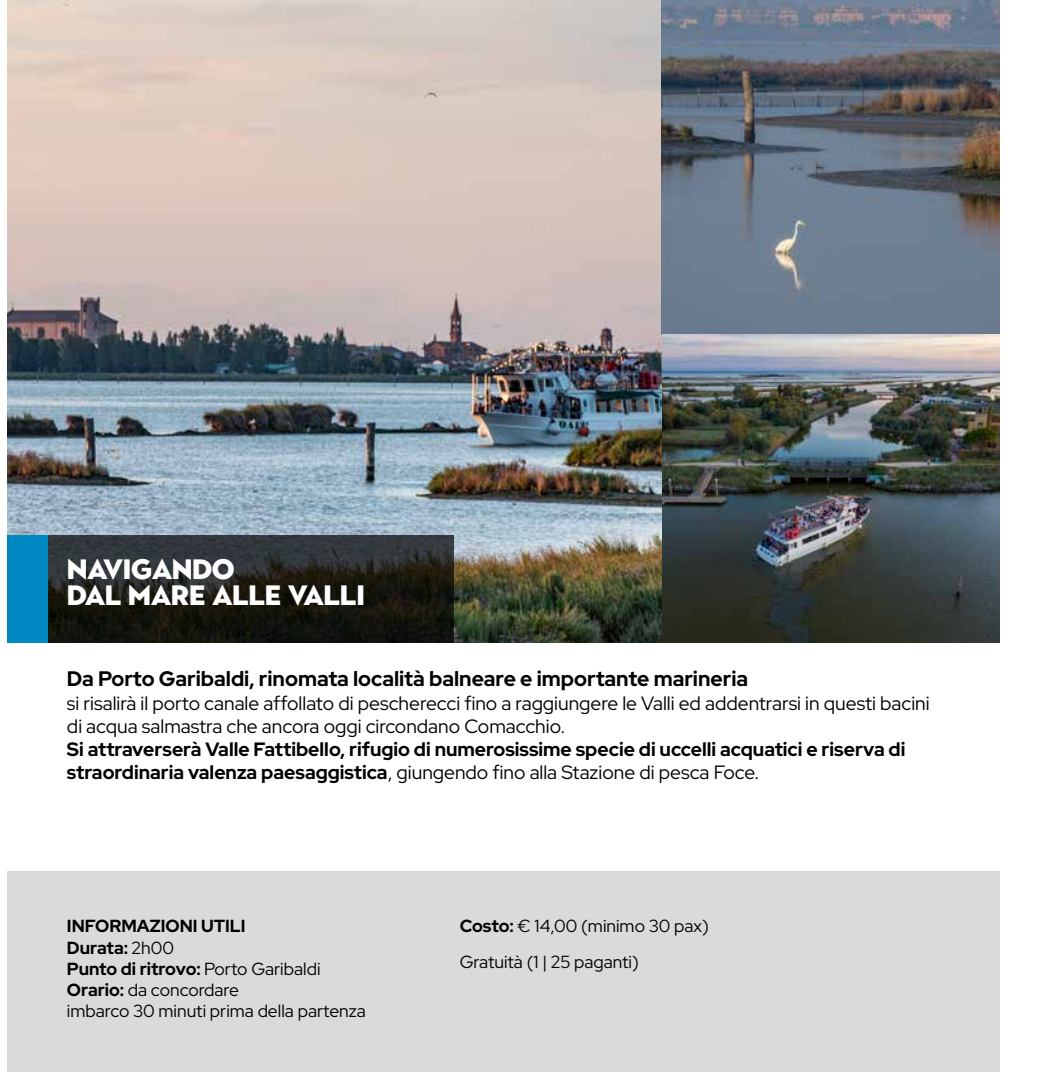
<style>
.page{position:relative;width:1057px;height:1072px;background:#fff}
.page>*{position:absolute;margin:0;border:0;box-sizing:border-box;transform-origin:0 0}
.t1{font:900 28px/26.2px "Town 10 Display";letter-spacing:-.02em;color:#fff}
.t2{font:700 21px "Red Hat Display";color:#000}
.t3{font:700 19.25px/23.1px "Red Hat Display";color:#000}
.t4{font:19.25px/23.1px "Red Hat Display";color:#000}
.t5{font:17.5px/21px "Red Hat Display";color:#000}
.s1{font-weight:400}
.s2{font-weight:700}
</style>
<div class="page">
<div style="left:7px;top:871px;width:993px;height:200px;background:#dadada"></div>
<img style="left:7px;top:0;width:993px;height:642px">
<svg style="left:47px;top:535px;width:406px;height:107px;background:#20221f"></svg>
<div style="left:7px;top:535px;width:40px;height:107px;background:#0088c2"></div>
<h1 class="t1" style="left:67px;top:557px;width:300px">NAVIGANDO<br>DAL MARE ALLE VALLI</h1>
<p class="t2" style="left:67px;top:665px;width:683px">Da Porto Garibaldi, rinomata località balneare e importante marineria</p>
<p class="t4" style="left:67px;top:691px;width:864px">si risalirà il porto canale affollato di pescherecci fino a raggiungere le Valli ed addentrarsi in questi bacini di acqua salmastra che ancora oggi circondano Comacchio.</p>
<p class="t3" style="left:67px;top:737px;width:840px">Si attraverserà Valle Fattibello, rifugio di numerosissime specie di uccelli acquatici e riserva di straordinaria valenza paesaggistica<span class="s1">, giungendo fino alla Stazione di pesca Foce.</span></p>
<p class="t5" style="left:67px;top:915px;width:300px"><span class="s2">INFORMAZIONI UTILI<br>Durata:</span> 2h00<br><span class="s2">Punto di ritrovo:</span> Porto Garibaldi<br><span class="s2">Orario:</span> da concordare<br>imbarco 30 minuti prima della partenza</p>
<p class="t5" style="left:460px;top:908px;width:250px;line-height:35.9px"><span class="s2">Costo:</span> € 14,00 (minimo 30 pax)<br>Gratuità (1 | 25 paganti)</p>
</div>
